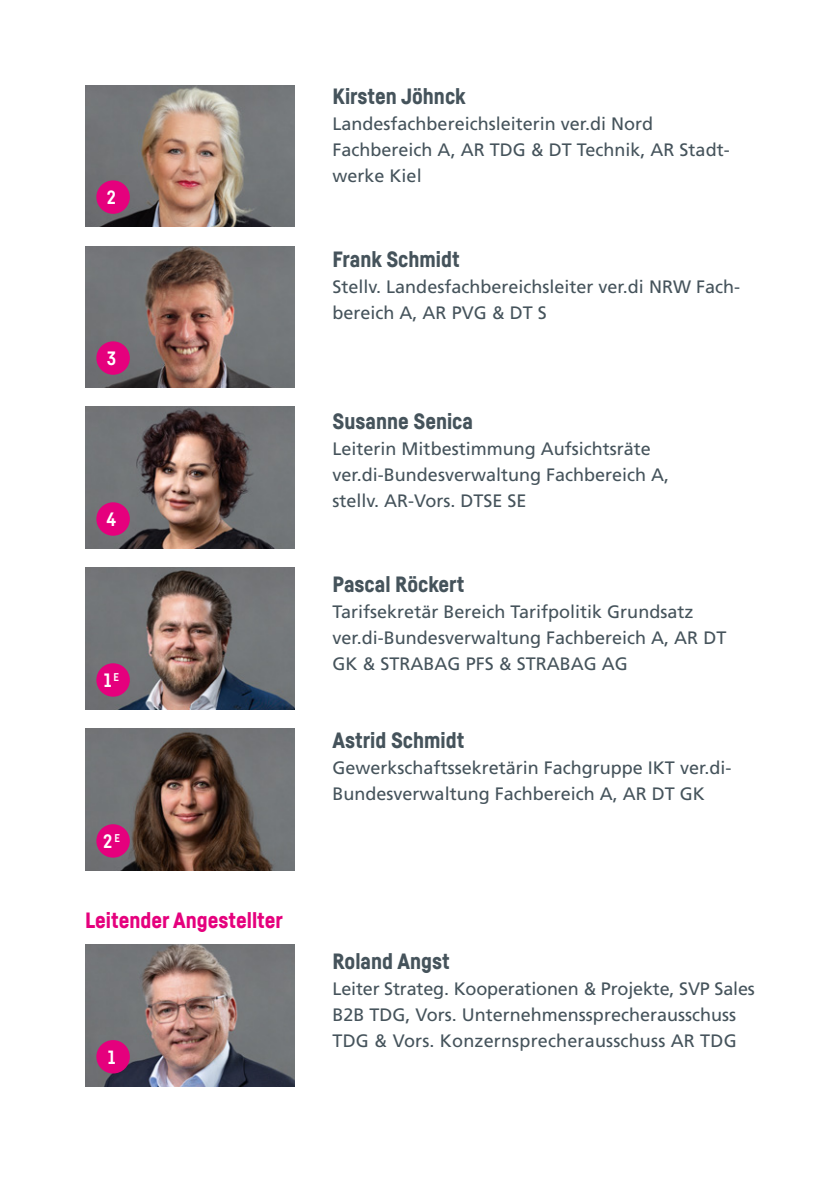
<style>
.page{position:relative;width:840px;height:1191px;background:#fff}
.page>*{position:absolute;margin:0;border:0;box-sizing:border-box;transform-origin:0 0}
.t1{font:900 21.8px "Fabrikat";color:#45535b}
.t2{font:900 21.8px "Fabrikat";color:#e5007d}
.t3{font:700 19px "Fabrikat";color:#fff}
.t4{font:700 18.8px "Fabrikat";color:#fff}
.t5{font:18px/26px "Frutiger LT Std";color:#45535b}
</style>
<div class="page">
<img style="left:85px;top:944px;width:209px;height:142px">
<div style="left:96px;top:1040px;width:34px;height:33px;background:#e5007d;border-radius:50%"></div>
<img style="left:85px;top:85px;width:209px;height:142px">
<div style="left:96px;top:180px;width:34px;height:34px;background:#e5007d;border-radius:50%"></div>
<img style="left:85px;top:246px;width:209px;height:142px">
<div style="left:96px;top:341px;width:34px;height:34px;background:#e5007d;border-radius:50%"></div>
<img style="left:85px;top:407px;width:209px;height:141px">
<div style="left:96px;top:502px;width:34px;height:34px;background:#e5007d;border-radius:50%"></div>
<img style="left:85px;top:568px;width:209px;height:141px">
<div style="left:96px;top:663px;width:34px;height:33px;background:#e5007d;border-radius:50%"></div>
<img style="left:85px;top:729px;width:209px;height:141px">
<div style="left:96px;top:824px;width:34px;height:33px;background:#e5007d;border-radius:50%"></div>
<p class="t4" style="left:107px;top:186px;width:11px">2</p>
<p class="t3" style="left:107px;top:347px;width:11px">3</p>
<p class="t3" style="left:106px;top:508px;width:11px">4</p>
<p class="t3" style="left:104px;top:668px;width:17px">1 <sup>E</sup></p>
<p class="t3" style="left:103px;top:829px;width:18px">2 <sup>E</sup></p>
<p class="t2" style="left:85px;top:907px;width:199px">Leitender Angestellter</p>
<p class="t4" style="left:108px;top:1045px;width:9px">1</p>
<p class="t1" style="left:332px;top:83px;width:135px">Kirsten Jöhnck</p>
<p class="t5" style="left:332px;top:111px;width:398px">Landesfachbereichsleiterin ver.di Nord<br>Fachbereich A, AR TDG &amp; DT Technik, AR Stadt&shy;werke Kiel</p>
<p class="t1" style="left:332px;top:245px;width:129px">Frank Schmidt</p>
<p class="t5" style="left:332px;top:273px;width:409px">Stellv. Landesfachbereichsleiter ver.di NRW Fach&shy;bereich A, AR PVG &amp; DT S</p>
<p class="t1" style="left:332px;top:408px;width:142px">Susanne Senica</p>
<p class="t5" style="left:332px;top:436px;width:338px">Leiterin Mitbestimmung Aufsichtsräte ver.di-Bundesverwaltung Fachbereich A, stellv. AR-Vors. DTSE SE</p>
<p class="t1" style="left:332px;top:570px;width:133px">Pascal Röckert</p>
<p class="t5" style="left:332px;top:598px;width:395px">Tarifsekretär Bereich Tarifpolitik Grundsatz ver.di-Bundesverwaltung Fachbereich A, AR DT<br>GK &amp; STRABAG PFS &amp; STRABAG AG</p>
<p class="t1" style="left:332px;top:726px;width:133px">Astrid Schmidt</p>
<p class="t5" style="left:332px;top:754px;width:400px">Gewerkschaftssekretärin Fachgruppe IKT ver.di-<br>Bundesverwaltung Fachbereich A, AR DT GK</p>
<p class="t1" style="left:332px;top:947px;width:119px">Roland Angst</p>
<p class="t5" style="left:332px;top:975px;width:423px">Leiter Strateg. Kooperationen &amp; Projekte, SVP Sales<br>B2B TDG, Vors. Unternehmenssprecherausschuss<br>TDG &amp; Vors. Konzernsprecherausschuss AR TDG</p>
</div>
